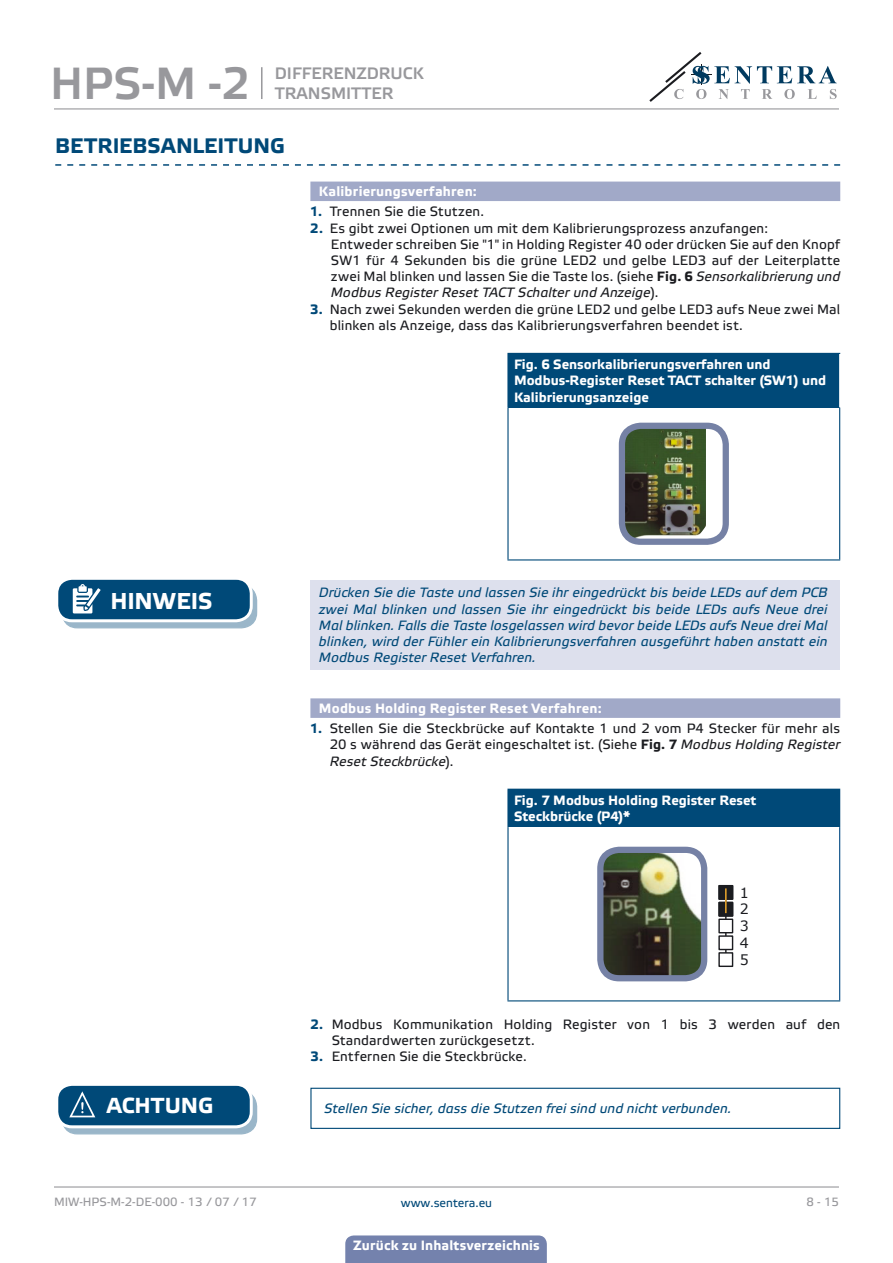
<style>
.page{position:relative;width:893px;height:1263px;background:#fff}
.page>*{position:absolute;margin:0;border:0;box-sizing:border-box;transform-origin:0 0}
.t1{font:45px "Etelka Medium Pro";color:#98989c}
.t2{font:700 22.95px "Etelka Text Pro";color:#fff}
.t3{font:700 21.75px "Etelka Text Pro";color:#fff}
.t4{font:700 21px "Etelka Text Pro";letter-spacing:.005em;color:#004978}
.t5{font:16.5px "Etelka Medium Pro";color:#98989c}
.t6{font:14.25px/16.8px "Verdana";color:#1b1c20}
.t7{font:13.5px/16.2px "Etelka Text Pro";letter-spacing:.015em;color:#1b1c20}
.t8{font:italic 13.5px/16.2px "Etelka Text Pro";letter-spacing:.01em;color:#004978;text-align:justify}
.t9{font:700 13.5px/16.2px "Etelka Text Pro";color:#fff}
.t10{font:12px "Etelka Text Pro";color:#98989c}
.t11{font:12px "Etelka Text Pro";color:#004978}
.s1{font-weight:700;color:#004978}
.s2{font-weight:700}
.s3{font-style:italic}
</style>
<div class="page">
<hr style="left:54px;top:108px;width:785px;height:1px;background:#98989c">
<hr style="left:54px;top:1186px;width:785px;height:1px;background:#98989c">
<svg style="left:649px;top:52px;width:188px;height:50px"></svg>
<div style="left:345px;top:1235px;width:202px;height:28px;background:#7482ad"></div>
<svg style="left:55px;top:164px;width:785px;height:2px"></svg>
<div style="left:310px;top:182px;width:530px;height:19px;background:#a1a9c8"></div>
<div style="left:310px;top:698px;width:530px;height:20px;background:#a1a9c8"></div>
<div style="left:508px;top:353px;width:332px;height:55px;background:#004978"></div>
<hr style="left:839px;top:354px;width:1px;height:54px;background:#fff">
<hr style="left:507px;top:353px;width:333px;height:1px;background:#004978">
<hr style="left:507px;top:354px;width:2px;height:54px;background:#004978">
<hr style="left:507px;top:408px;width:2px;height:151px;background:#004978">
<hr style="left:839px;top:408px;width:1px;height:151px;background:#004978">
<hr style="left:507px;top:559px;width:333px;height:1px;background:#004978">
<img style="left:626px;top:430px;width:80px;height:108px">
<div style="left:619px;top:423px;width:110px;height:122px;border:6px solid #7581a5;border-radius:19px"></div>
<div style="left:62px;top:585px;width:195px;height:43px;background:linear-gradient(to right,#99b5c9,#9cb7ca);border-radius:15px"></div>
<div style="left:61px;top:585px;width:196px;height:43px;border:1px solid #004978;border-radius:15px"></div>
<div style="left:57px;top:578px;width:194px;height:43px;background:#004978;border-radius:15px"></div>
<div style="left:55px;top:577px;width:198px;height:45px;border:3px solid #fff;border-radius:15px"></div>
<svg style="left:73px;top:584px;width:33px;height:37px"></svg>
<div style="left:310px;top:580px;width:530px;height:90px;background:#dde0ed"></div>
<div style="left:508px;top:789px;width:332px;height:38px;background:#004978"></div>
<hr style="left:839px;top:827px;width:1px;height:173px;background:#004983">
<hr style="left:507px;top:789px;width:333px;height:1px;background:#004978">
<hr style="left:507px;top:790px;width:2px;height:37px;background:#004978">
<hr style="left:507px;top:827px;width:2px;height:173px;background:#004978">
<hr style="left:507px;top:1000px;width:333px;height:1px;background:#004978">
<img style="left:604px;top:851px;width:99px;height:124px">
<div style="left:597px;top:847px;width:110px;height:134px;border:6px solid #7581a5;border-radius:19px"></div>
<hr style="left:725px;top:892px;width:2px;height:67px;background:#1b1c20">
<div style="left:719px;top:919px;width:14px;height:14px;background:#fff"></div>
<div style="left:718px;top:918px;width:15px;height:15px;border:1px solid #1b1c20"></div>
<div style="left:719px;top:936px;width:14px;height:13px;background:#fff"></div>
<div style="left:718px;top:935px;width:15px;height:15px;border:1px solid #1b1c20"></div>
<div style="left:719px;top:953px;width:14px;height:13px;background:#fff"></div>
<div style="left:718px;top:952px;width:15px;height:15px;border:1px solid #1b1c20"></div>
<div style="left:719px;top:886px;width:14px;height:13px;background:#1b1c20"></div>
<div style="left:718px;top:885px;width:15px;height:15px;border:1px solid #1b1c20"></div>
<div style="left:719px;top:902px;width:14px;height:14px;background:#1b1c20"></div>
<div style="left:718px;top:902px;width:15px;height:15px;border:1px solid #1b1c20"></div>
<hr style="left:725px;top:888px;width:2px;height:25px;background:#f7af2d">
<div style="left:62px;top:1091px;width:195px;height:43px;background:linear-gradient(to right,#99b5c9,#9cb7ca);border-radius:15px"></div>
<div style="left:61px;top:1091px;width:196px;height:43px;border:1px solid #004978;border-radius:15px"></div>
<div style="left:57px;top:1084px;width:194px;height:43px;background:#004978;border-radius:15px"></div>
<div style="left:55px;top:1083px;width:198px;height:45px;border:3px solid #fff;border-radius:15px"></div>
<svg style="left:68px;top:1091px;width:38px;height:36px"></svg>
<div style="left:310px;top:1088px;width:530px;height:41px;border:1px solid #004978"></div>
<hr style="left:261px;top:67px;width:2px;height:32px;background:#98989c">
<h1 class="t1" style="left:50px;top:59px;width:201px">HPS-M -2</h1>
<p class="t5" style="left:275px;top:64px;width:150px">DIFFERENZDRUCK</p>
<p class="t5" style="left:275px;top:84px;width:120px">TRANSMITTER</p>
<h3 class="t4" style="left:55px;top:134px;width:231px">BETRIEBSANLEITUNG</h3>
<p class="t9" style="left:319px;top:184px;width:159px">Kalibrierungsverfahren:</p>
<p class="t7" style="left:310px;top:204px;width:175px"><span class="s1">1.</span> Trennen Sie die Stutzen.</p>
<p class="t7" style="left:331px;top:221px;width:511px;text-indent:-21px"><span class="s1">2.</span> Es gibt zwei Optionen um mit dem Kalibrierungsprozess anzufangen:<br>Entweder schreiben Sie "1" in Holding Register 40 oder drücken Sie auf den Knopf SW1 für 4 Sekunden bis die grüne LED2 und gelbe LED3 auf der Leiterplatte zwei Mal blinken und lassen Sie die Taste los. (siehe <span class="s2">Fig. 6</span> <span class="s3">Sensorkalibrierung und Modbus Register Reset TACT Schalter und Anzeige</span>).</p>
<p class="t7" style="left:330px;top:302px;width:512px;text-indent:-19px"><span class="s1">3.</span> Nach zwei Sekunden werden die grüne LED2 und gelbe LED3 aufs Neue zwei Mal blinken als Anzeige, dass das Kalibrierungsverfahren beendet ist.</p>
<p class="t9" style="left:514px;top:357px;width:314px">Fig. 6 Sensorkalibrierungsverfahren und<br>Modbus-Register Reset TACT schalter (SW1) und<br>Kalibrierungsanzeige</p>
<h2 class="t2" style="left:110px;top:588px;width:104px">HINWEIS</h2>
<p class="t8" style="left:319px;top:585px;width:510px">Drücken Sie die Taste und lassen Sie ihr eingedrückt bis beide LEDs auf dem PCB zwei Mal blinken und lassen Sie ihr eingedrückt bis beide LEDs aufs Neue drei Mal blinken. Falls die Taste losgelassen wird bevor beide LEDs aufs Neue drei Mal blinken, wird der Fühler ein Kalibrierungsverfahren ausgeführt haben anstatt ein Modbus Register Reset Verfahren.</p>
<p class="t9" style="left:319px;top:701px;width:284px">Modbus Holding Register Reset Verfahren:</p>
<p class="t7" style="left:330px;top:721px;width:512px;text-align:justify;text-indent:-19px"><span class="s1">1.</span> Stellen Sie die Steckbrücke auf Kontakte 1 und 2 vom P4 Stecker für mehr als 20 s während das Gerät eingeschaltet ist. (Siehe <span class="s2">Fig. 7</span> <span class="s3">Modbus Holding Register Reset Steckbrücke</span>).</p>
<p class="t9" style="left:514px;top:793px;width:244px">Fig. 7 Modbus Holding Register Reset<br>Steckbrücke (P4)*</p>
<p class="t6" style="left:740px;top:885px;width:11px;line-height:15.8px">1<br>2</p>
<p class="t6" style="left:740px;top:917px;width:11px;text-align:justify">3<br>4<br>5</p>
<p class="t7" style="left:332px;top:1017px;width:510px;text-indent:-21px"><span class="s1">2.</span> Modbus Kommunikation Holding Register von 1 bis 3 werden auf den<br>Standardwerten zurückgesetzt.</p>
<p class="t7" style="left:310px;top:1049px;width:218px"><span class="s1">3.</span> Entfernen Sie die Steckbrücke.</p>
<h3 class="t3" style="left:107px;top:1093px;width:108px">ACHTUNG</h3>
<p class="t8" style="left:324px;top:1101px;width:409px">Stellen Sie sicher, dass die Stutzen frei sind und nicht verbunden.</p>
<p class="t10" style="left:54px;top:1195px;width:204px">MIW-HPS-M-2-DE-000 - 13 / 07 / 17</p>
<p class="t11" style="left:401px;top:1196px;width:93px">www.sentera.eu</p>
<p class="t10" style="left:806px;top:1195px;width:34px">8 - 15</p>
<p class="t9" style="left:353px;top:1238px;width:188px">Zurück zu Inhaltsverzeichnis</p>
</div>
